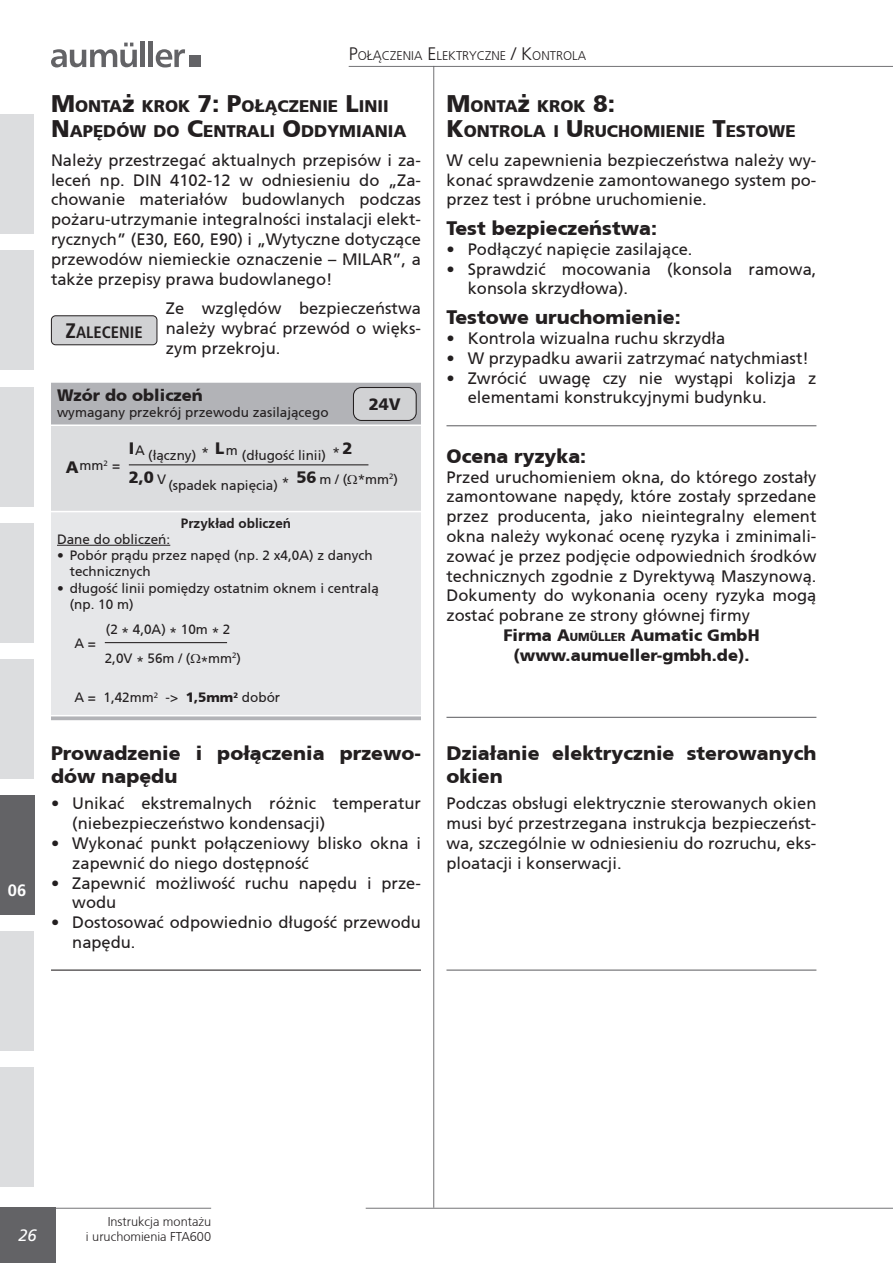
<style>
.page{position:relative;width:893px;height:1263px;background:#fff}
.page>*{position:absolute;margin:0;border:0;box-sizing:border-box;transform-origin:0 0}
._13_bold_links{font:900 19.5px/23.4px "Frutiger CE";color:#231f20}
._16_bold_links_Tab10{font:900 16.8px "Frutiger CE";color:#231f20}
._11_regular_block{font:16.5px/19.8px "Frutiger CE";color:#231f20}
._11_bold_links{font:900 16.5px/19.8px "Frutiger CE";color:#231f20;text-align:center}
._11_bold_zentriert_N{font:900 16.5px "Frutiger CE";color:#231f20}
._14_bold_zentriert{font:700 condensed 16.5px "Frutiger LT Std";color:#231f20}
._11_bold_links_Nicht{font:900 16.5px "Frutiger CE";color:#231f20}
._11_bold_zentriert_N-2{font:900 16.5px "Frutiger CE";color:#231f20}
.t1{font:italic 16.5px "Frutiger LT Std";color:#fff}
.Kapitelzahlen_CB{font:700 16.5px "Frutiger LT Std";color:#fff}
._11_bold_block{font:900 16.5px "Frutiger CE";color:#231f20}
._9_regular_zentriere{font:13.5px/16.2px "Frutiger CE";color:#231f20}
._9_regular_links{font:13.5px "Frutiger CE";color:#231f20}
._9_45-bold_zentriere{font:700 13.5px "Frutiger CE";color:#231f20}
.t2{font:300 12.75px/15.3px "Frutiger CE";color:#231f20;text-align:right}
.Kopf_linkeSeite{font:300 12.6px "Frutiger CE";color:#231f20}
.s1{font-size:18px}
.s2{font-size:13.5px}
.s3{font-size:24px}
.s4{font-size:16.5px}
.s5{font-size:21px}
.s6{font-weight:900}
.s7{font-style:inherit}
.s8{font-size:11.55px}
</style>
<div class="page">
<hr style="left:349px;top:66px;width:544px;height:1px;background:#636366">
<svg style="left:51px;top:43px;width:86px;height:24px"></svg>
<hr style="left:141px;top:41px;width:4px;height:26px;background:#636366">
<hr style="left:149px;top:41px;width:4px;height:26px;background:#636366">
<svg style="left:156px;top:49px;width:29px;height:18px"></svg>
<div style="left:189px;top:56px;width:11px;height:11px;background:#636366"></div>
<hr style="left:0;top:1208px;width:211px;height:1px;background:#636366">
<hr style="left:366px;top:1208px;width:527px;height:1px;background:#636366">
<div style="left:0;top:1208px;width:55px;height:55px;background:#636366"></div>
<div style="left:0;top:1067px;width:34px;height:119px;background:#dcdddf"></div>
<div style="left:0;top:931px;width:34px;height:119px;background:#dcdddf"></div>
<div style="left:0;top:659px;width:34px;height:119px;background:#dcdddf"></div>
<div style="left:0;top:523px;width:34px;height:119px;background:#dcdddf"></div>
<div style="left:0;top:387px;width:34px;height:119px;background:#dcdddf"></div>
<div style="left:0;top:115px;width:34px;height:119px;background:#dcdddf"></div>
<div style="left:0;top:251px;width:34px;height:119px;background:#dcdddf"></div>
<hr style="left:446px;top:969px;width:370px;height:2px;background:#636366">
<hr style="left:446px;top:717px;width:370px;height:1px;background:#636366">
<div style="left:51px;top:383px;width:370px;height:337px;background:#b2b3b7"></div>
<div style="left:51px;top:425px;width:370px;height:87px;background:#dcdddf"></div>
<div style="left:51px;top:512px;width:370px;height:204px;background:#e6e7e9"></div>
<hr style="left:51px;top:424px;width:370px;height:2px;background:#fff">
<hr style="left:51px;top:511px;width:370px;height:1px;background:#fff">
<hr style="left:51px;top:715px;width:370px;height:1px;background:#fff">
<hr style="left:57px;top:545px;width:113px;height:1px;background:#231f20">
<hr style="left:129px;top:464px;width:239px;height:1px;background:#231f20">
<hr style="left:105px;top:642px;width:122px;height:1px;background:#231f20">
<hr style="left:446px;top:425px;width:370px;height:1px;background:#636366">
<div style="left:51px;top:316px;width:106px;height:29px;background:#d1d2d4;border-radius:4px"></div>
<div style="left:51px;top:315px;width:106px;height:30px;border:1px solid #231f20;border-radius:4px"></div>
<hr style="left:433px;top:66px;width:1px;height:1142px;background:#636366">
<hr style="left:51px;top:969px;width:370px;height:2px;background:#231f20">
<div style="left:353px;top:387px;width:63px;height:33px;background:#d1d2d4;border-radius:8px"></div>
<div style="left:353px;top:387px;width:64px;height:34px;border:1px solid #231f20;border-radius:8px"></div>
<div style="left:0;top:796px;width:34px;height:119px;background:#636366"></div>
<p class="Kapitelzahlen_CB" style="left:8px;top:881px;width:20px">06</p>
<p class="Kopf_linkeSeite" style="left:349px;top:48px;width:122px"><span class="s1">P</span>O<span class="s2">ŁĄ</span>CZENIA <span class="s1">E</span> LEKTRYCZ</p>
<p class="Kopf_linkeSeite" style="left:492px;top:48px;width:96px">NE <span class="s1">/ K</span>ONTRO LA</p>
<p class="_16_bold_links_Tab10" style="left:51px;top:96px;width:339px"><span class="s3">M</span>ONTA<span class="s3">Ż</span> KROK <span class="s3">7: P</span>O<span class="s1">Ł</span><span class="s4">¥</span>CZENIE <span class="s3">L</span>INII</p>
<p class="_16_bold_links_Tab10" style="left:446px;top:96px;width:170px"><span class="s3">M</span>ONTA<span class="s3">Ż</span> KROK <span class="s3">8:</span></p>
<p class="_16_bold_links_Tab10" style="left:51px;top:121px;width:175px"><span class="s3">N</span>APĘDÓW DO <span class="s3">C</span>ENTRAL</p>
<p class="_16_bold_links_Tab10" style="left:269px;top:121px;width:138px">I <span class="s3">O</span>DDYMIAN IA</p>
<p class="_16_bold_links_Tab10" style="left:446px;top:121px;width:43px"><span class="s3">K</span>ONTR</p>
<p class="_16_bold_links_Tab10" style="left:510px;top:121px;width:287px">OLA I <span class="s3">U</span>RUCHOMIENIE <span class="s3">T</span>ESTOWE</p>
<p class="_11_regular_block" style="left:51px;top:150px;width:371px;text-align:justify">Należy przestrzegać aktualnych przepisów i za&shy;leceń np. DIN 4102-12 w odniesieniu do „Za&shy;chowanie materiałów budowlanych podczas pożaru-utrzymanie integralności instalacji elekt&shy;rycznych” (E30, E60, E90) i „Wytyczne dotyczące przewodów niemieckie oznaczenie – MILAR”, a także przepisy prawa budowlanego!</p>
<p class="_11_regular_block" style="left:166px;top:298px;width:257px;text-align:justify">Ze względów bezpieczeństwa należy wybrać przewód o więks&shy;zym przekroju.</p>
<p class="_14_bold_zentriert" style="left:66px;top:322px;width:79px"><span class="s5">Z</span>ALECENIE</p>
<p class="_11_bold_zentriert_N" style="left:57px;top:385px;width:147px">Wzór do obliczeń</p>
<p class="_9_regular_zentriere" style="left:57px;top:404px;width:273px">wymagany przekrój przewodu zasilającego</p>
<p class="_11_bold_zentriert_N-2" style="left:369px;top:395px;width:34px">24V</p>
<p class="_9_regular_links" style="left:80px;top:457px;width:42px">mm<sup>2</sup> =</p>
<p class="_11_bold_block" style="left:66px;top:457px;width:14px">A</p>
<p class="_11_bold_links_Nicht" style="left:129px;top:439px;width:7px">I</p>
<p class="_11_bold_links_Nicht" style="left:215px;top:439px;width:11px">L</p>
<p class="_11_bold_links_Nicht" style="left:342px;top:439px;width:12px">2</p>
<p class="_11_bold_links_Nicht" style="left:129px;top:468px;width:27px">2,0</p>
<p class="_11_bold_links_Nicht" style="left:296px;top:468px;width:22px">56</p>
<p class="_9_regular_links" style="left:135px;top:442px;width:11px">A</p>
<p class="_9_regular_links" style="left:226px;top:442px;width:14px">m</p>
<p class="_9_regular_links" style="left:148px;top:448px;width:49px">(łączny)</p>
<p class="_9_regular_links" style="left:201px;top:444px;width:9px">*</p>
<p class="_9_regular_links" style="left:242px;top:448px;width:85px">(długość linii)</p>
<p class="_9_regular_links" style="left:332px;top:444px;width:9px">*</p>
<p class="_9_regular_links" style="left:168px;top:477px;width:111px">(spadek napięcia)</p>
<p class="_9_regular_links" style="left:320px;top:471px;width:80px">m / ( *mm<sup>2</sup>)</p>
<p class="_9_regular_links" style="left:157px;top:471px;width:11px">V</p>
<p class="_9_regular_links" style="left:282px;top:474px;width:9px">*</p>
<p class="_9_45-bold_zentriere" style="left:181px;top:515px;width:112px">Przykład obliczeń</p>
<p class="_9_regular_links" style="left:57px;top:531px;width:115px">Dane do obliczeń:</p>
<p class="_9_regular_zentriere" style="left:70px;top:547px;width:305px;text-indent:-13px">• Pobór prądu przez napęd (np. 2 x4,0A) z danych technicznych</p>
<p class="_9_regular_zentriere" style="left:70px;top:580px;width:311px;text-indent:-13px">• długość linii pomiędzy ostatnim oknem i centralą (np. 10 m)</p>
<p class="_9_regular_links" style="left:74px;top:635px;width:23px">A =</p>
<p class="_9_regular_links" style="left:106px;top:621px;width:126px">(2 * 4,0A) * 10m * 2</p>
<p class="_9_regular_links" style="left:105px;top:650px;width:138px">2,0V * 56m / ( *mm<sup>2</sup>)</p>
<p class="_9_regular_links" style="left:74px;top:690px;width:207px">A = 1,42mm<sup>2</sup> -&gt; <span class="s6">1,5mm</span><sup>2</sup> dobór</p>
<p class="_13_bold_links" style="left:51px;top:741px;width:371px">Prowadzenie i połączenia przewo&shy;dów napędu</p>
<p class="_11_regular_block" style="left:72px;top:793px;width:350px;text-indent:-21px">• Unikać ekstremalnych różnic temperatur (niebezpieczeństwo kondensacji)</p>
<p class="_11_regular_block" style="left:72px;top:833px;width:350px;text-indent:-21px">• Wykonać punkt połączeniowy blisko okna i zapewnić do niego dostępność</p>
<p class="_11_regular_block" style="left:72px;top:873px;width:350px;text-indent:-21px">• Zapewnić możliwość ruchu napędu i prze&shy;wodu</p>
<p class="_11_regular_block" style="left:72px;top:912px;width:350px;text-indent:-21px">• Dostosować odpowiednio długość przewodu napędu.</p>
<p class="_11_regular_block" style="left:446px;top:150px;width:371px;text-align:justify">W celu zapewnienia bezpieczeństwa należy wy&shy;konać sprawdzenie zamontowanego system po&shy;przez test i próbne uruchomienie.</p>
<p class="_13_bold_links" style="left:446px;top:217px;width:212px">Test bezpieczeństwa:</p>
<p class="_11_regular_block" style="left:446px;top:239px;width:247px">• Podłączyć napięcie zasilające.</p>
<p class="_11_regular_block" style="left:468px;top:259px;width:350px;text-indent:-21px">• Sprawdzić mocowania (konsola ramowa, konsola skrzydłowa).</p>
<p class="_13_bold_links" style="left:446px;top:306px;width:236px">Testowe uruchomienie:</p>
<p class="_11_regular_block" style="left:446px;top:328px;width:280px">• Kontrola wizualna ruchu skrzydła</p>
<p class="_11_regular_block" style="left:446px;top:348px;width:364px">• W przypadku awarii zatrzymać natychmiast!</p>
<p class="_11_regular_block" style="left:468px;top:368px;width:350px;text-indent:-21px">• Zwrócić uwagę czy nie wystąpi kolizja z elementami konstrukcyjnymi budynku.</p>
<p class="_13_bold_links" style="left:446px;top:444px;width:141px">Ocena ryzyka:</p>
<p class="_11_regular_block" style="left:446px;top:467px;width:371px;text-align:justify">Przed uruchomieniem okna, do którego zostały zamontowane napędy, które zostały sprzedane przez producenta, jako nieintegralny element okna należy wykonać ocenę ryzyka i zminimali&shy;zować je przez podjęcie odpowiednich środków technicznych zgodnie z Dyrektywą Maszynową.<br>Dokumenty do wykonania oceny ryzyka mogą zostać pobrane ze strony głównej firmy</p>
<p class="_11_bold_links" style="left:503px;top:625px;width:258px">Firma <span class="s7">A</span><span class="s8">UMÜLLER</span> Aumatic GmbH (www.aumueller-gmbh.de).</p>
<p class="_13_bold_links" style="left:446px;top:741px;width:371px">Działanie elektrycznie sterowanych okien</p>
<p class="_11_regular_block" style="left:446px;top:793px;width:371px;text-align:justify">Podczas obsługi elektrycznie sterowanych okien musi być przestrzegana instrukcja bezpieczeńst&shy;wa, szczególnie w odniesieniu do rozruchu, eks&shy;ploatacji i konserwacji.</p>
<p class="t1" style="left:18px;top:1226px;width:20px">26</p>
<p class="t2" style="left:86px;top:1213px;width:127px">Instrukcja montażu<br>i uruchomienia FTA600</p>
</div>
